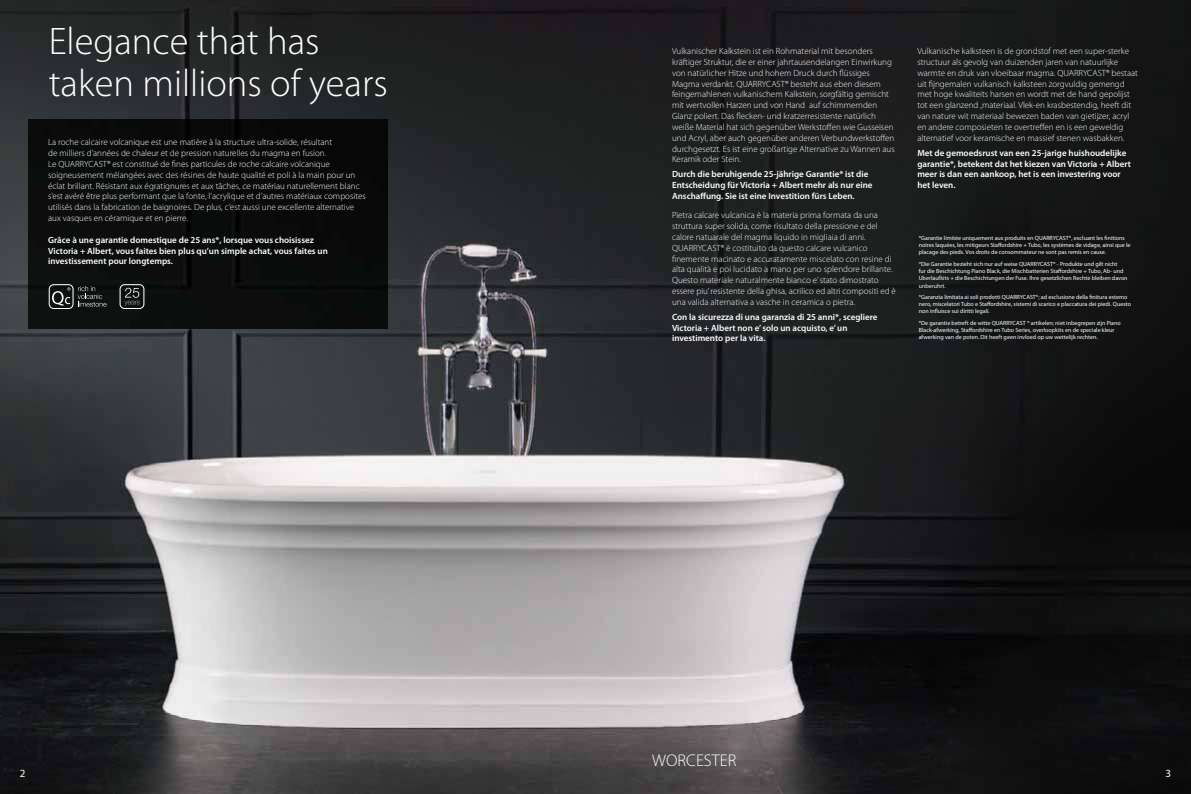
<style>
.page{position:relative;width:1191px;height:794px;background:#fff}
.page>*{position:absolute;margin:0;border:0;box-sizing:border-box;transform-origin:0 0}
.t1{font:300 38.5px/42px "Myriad Pro";color:#fff}
.t2{font:300 17px "Myriad Pro";color:#fff}
.t3{font:11px "Myriad Pro";color:#fff}
.t4{font:300 9px/10.8px "Myriad Pro";color:#fff}
.t5{font:600 9px/10.8px "Myriad Pro";color:#fff}
.t6{font:6px/7.2px "Myriad Pro";color:#fff}
</style>
<div class="page">
<img style="left:0;top:0;width:1191px;height:794px">
<div style="left:28px;top:120px;width:360px;height:209px;background:#0a0c0b"></div>
<svg style="left:49px;top:284px;width:58px;height:25px"></svg>
<svg style="left:120px;top:284px;width:24px;height:25px"></svg>
<h1 class="t1" style="left:49px;top:25px;width:340px">Elegance that has taken millions of years</h1>
<p class="t4" style="left:48px;top:138px;width:319px">La roche calcaire volcanique est une matière à la structure ultra-solide, résultant<br>de milliers d’années de chaleur et de pression naturelles du magma en fusion.<br>Le QUARRYCAST® est constitué de fines particules de roche calcaire volcanique soigneusement mélangées avec des résines de haute qualité et poli à la main pour un éclat brillant. Résistant aux égratignures et aux tâches, ce matériau naturellement blanc s’est avéré être plus performant que la fonte, l’acrylique et d’autres matériaux composites utilisés dans la fabrication de baignoires. De plus, c’est aussi une excellente alternative aux vasques en céramique et en pierre.</p>
<p class="t5" style="left:48px;top:235px;width:281px">Grâce à une garantie domestique de 25 ans*, lorsque vous choisissez<br>Victoria + Albert, vous faites bien plus qu’un simple achat, vous faites un investissement pour longtemps.</p>
<p class="t4" style="left:672px;top:47px;width:224px">Vulkanischer Kalkstein ist ein Rohmaterial mit besonders kräftiger Struktur, die er einer jahrtausendelangen Einwirkung von natürlicher Hitze und hohem Druck durch flüssiges Magma verdankt. QUARRYCAST® besteht aus eben diesem feingemahlenen vulkanischem Kalkstein, sorgfältig gemischt mit wertvollen Harzen und von Hand auf schimmernden Glanz poliert. Das flecken- und kratzerresistente natürlich weiße Material hat sich gegenüber Werkstoffen wie Gusseisen und Acryl, aber auch gegenüber anderen Verbundwerkstoffen durchgesetzt. Es ist eine großartige Alternative zu Wannen aus Keramik oder Stein.</p>
<p class="t5" style="left:672px;top:170px;width:202px">Durch die beruhigende 25-jährige Garantie* ist die<br>Entscheidung für Victoria + Albert mehr als nur eine<br>Anschaffung. Sie ist eine Investition fürs Leben.</p>
<p class="t4" style="left:672px;top:211px;width:225px">Pietra calcare vulcanica è la materia prima formata da una struttura super solida, come risultato della pressione e del calore natuarale del magma liquido in migliaia di anni.<br>QUARRYCAST® è costituito da questo calcare vulcanico finemente macinato e accuratamente miscelato con resine di alta qualità e poi lucidato a mano per uno splendore brillante.<br>Questo materiale naturalmente bianco e’ stato dimostrato essere piu’ resistente della ghisa, acrilico ed altri compositi ed è una valida alternativa a vasche in ceramica o pietra.</p>
<p class="t5" style="left:672px;top:312px;width:207px">Con la sicurezza di una garanzia di 25 anni*, scegliere<br>Victoria + Albert non e’ solo un acquisto, e’ un investimento per la vita.</p>
<p class="t4" style="left:917px;top:47px;width:222px">Vulkanische kalksteen is de grondstof met een super-sterke structuur als gevolg van duizenden jaren van natuurlijke warmte en druk van vloeibaar magma. QUARRYCAST® bestaat uit fijngemalen vulkanisch kalksteen zorgvuldig gemengd met hoge kwaliteits harsen en wordt met de hand gepolijst tot een glanzend ,materiaal. Vlek-en krasbestendig, heeft dit van nature wit materiaal bewezen baden van gietijzer, acryl en andere composieten te overtreffen en is een geweldig alternatief voor keramische en massief stenen wasbakken.</p>
<p class="t5" style="left:917px;top:148px;width:215px">Met de gemoedsrust van een 25-jarige huishoudelijke garantie*, betekent dat het kiezen van Victoria + Albert meer is dan een aankoop, het is een investering voor het leven.</p>
<p class="t6" style="left:918px;top:235px;width:213px">*Garantie limitée uniquement aux produits en QUARRYCAST®, excluant les finitions noires laquées, les mitigeurs Staffordshire + Tubo, les systèmes de vidage, ainsi que le placage des pieds. Vos droits de consommateur ne sont pas remis en cause.</p>
<p class="t6" style="left:918px;top:261px;width:210px">*Die Garantie bezieht sich nur auf weise QUARRYCAST® - Produkte und gilt nicht<br>fur die Beschichtung Piano Black, die Mischbatterien Staffordshire + Tubo, Ab- und Uberlaufkits + die Beschichtungen der Fuse. Ihre gesetzlichen Rechte bleiben davon unberuhrt.</p>
<p class="t6" style="left:918px;top:294px;width:214px">*Garanzia limitata ai soli prodotti QUARRYCAST®; ad esclusione della finitura esterno nero, miscelatori Tubo e Staffordshire, sistemi di scarico e placcatura dei piedi. Questo non influisce sui diritti legali.</p>
<p class="t6" style="left:918px;top:320px;width:203px">*De garantie betreft de witte QUARRYCAST ® artikelen; niet inbegrepen zijn Piano<br>Black-afwerking, Staffordshire en Tubo Series, overloopkits en de speciale kleur afwerking van de poten. Dit heeft geen invloed op uw wettelijk rechten.</p>
<h2 class="t2" style="left:652px;top:753px;width:86px">WORCESTER</h2>
<p class="t3" style="left:20px;top:769px;width:7px">2</p>
<p class="t3" style="left:1165px;top:769px;width:7px">3</p>
</div>
